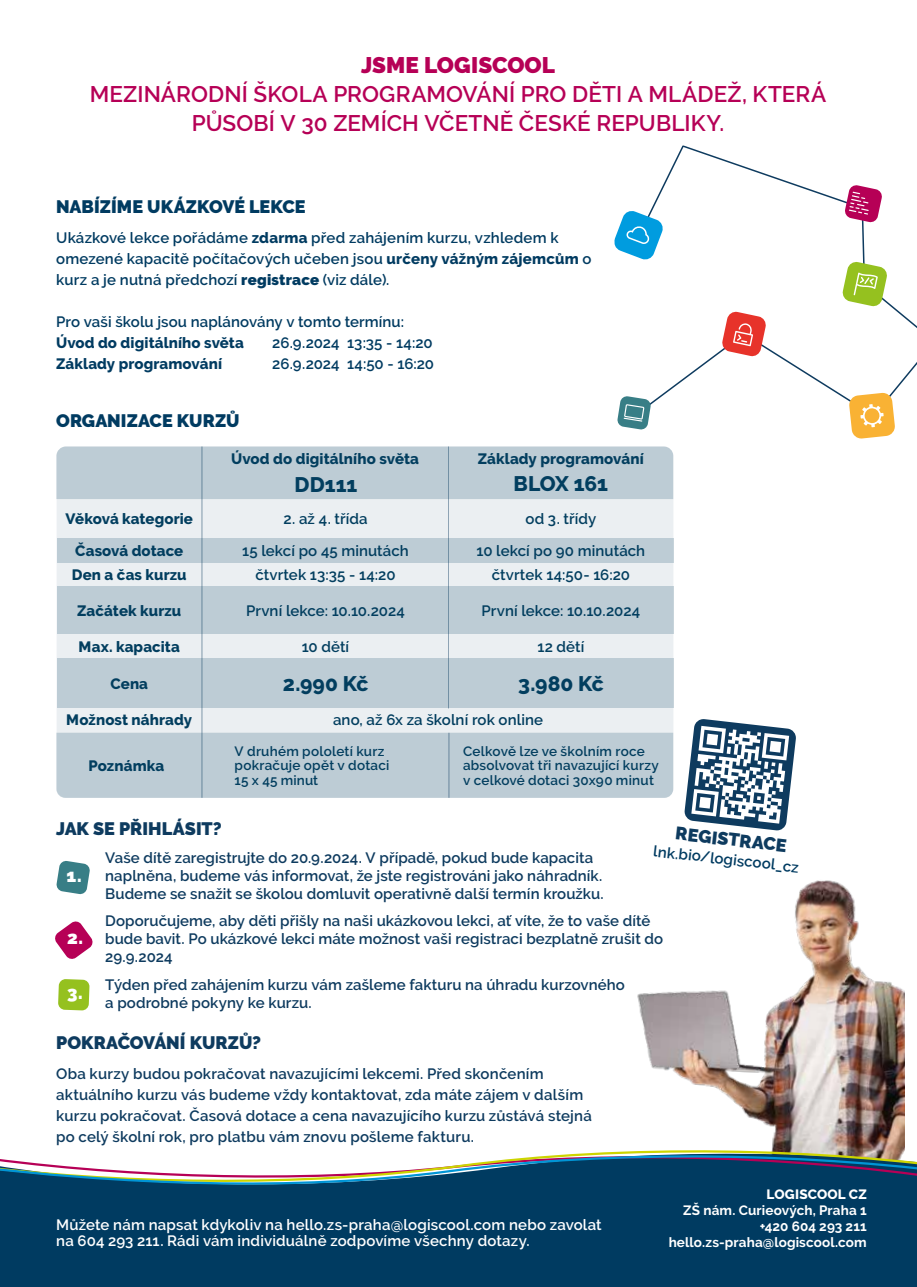
<style>
.page{position:relative;width:917px;height:1287px;background:#fff}
.page>*{position:absolute;margin:0;border:0;box-sizing:border-box;transform-origin:0 0}
.t1{font:600 22.5px/28.8px "Raleway";letter-spacing:.005em;color:#b60056;text-align:center}
.t2{font:900 22.5px "Raleway";color:#b60056}
.t3{font:800 21px "Raleway";letter-spacing:-.005em;color:#023e5f}
.t4{font:900 18px "Raleway";color:#0e3b5f}
.t5{font:900 18px "Raleway";letter-spacing:.005em;color:#003b61}
.t6{font:900 18px "Raleway";color:#fff}
.t7{font:600 15px/18px "Raleway";letter-spacing:.005em;color:#0e3b5f}
.t8{font:600 15px/21px "Raleway";letter-spacing:.01em;color:#003b61}
.t9{font:600 15px "Raleway";letter-spacing:.005em;color:#023e5f}
.t10{font:800 15px/31.7px "Raleway";letter-spacing:.005em;color:#023e5f;text-align:center}
.t11{font:600 15px/16.2px "Raleway";letter-spacing:.015em;color:#fff}
.t12{font:800 15px "Raleway";letter-spacing:.005em;color:#003b61}
.t13{font:600 13.5px/14.5px "Raleway";letter-spacing:.02em;color:#023e5f}
.t14{font:700 13.5px/16.2px "Raleway";letter-spacing:.01em;color:#fff;text-align:right}
.t15{font:800 13.5px "Raleway";letter-spacing:.01em;color:#fff}
.s1{font-weight:800}
.s2{font-weight:900}
</style>
<div class="page">
<svg style="left:651px;top:145px;width:266px;height:260px"></svg>
<svg style="left:617px;top:396px;width:34px;height:34px"></svg>
<svg style="left:614px;top:210px;width:50px;height:51px"></svg>
<svg style="left:842px;top:261px;width:46px;height:46px"></svg>
<svg style="left:844px;top:185px;width:38px;height:38px"></svg>
<svg style="left:849px;top:392px;width:46px;height:47px"></svg>
<svg style="left:721px;top:311px;width:45px;height:46px"></svg>
<img style="left:637px;top:880px;width:268px;height:261px">
<svg style="left:56px;top:861px;width:34px;height:33px"></svg>
<svg style="left:55px;top:921px;width:38px;height:38px"></svg>
<svg style="left:58px;top:979px;width:32px;height:31px"></svg>
<div style="left:0;top:1192px;width:917px;height:95px;background:#003b61"></div>
<svg style="left:0;top:1141px;width:917px;height:51px"></svg>
<div style="left:57px;top:446px;width:616px;height:352px;background:#ebeff2;border-radius:9px"></div>
<hr style="left:202px;top:446px;width:1px;height:352px;background:#0e3b5f">
<hr style="left:448px;top:446px;width:1px;height:262px;background:#0e3b5f">
<div style="left:56px;top:446px;width:617px;height:53px;background:#bdccd5"></div>
<div style="left:57px;top:538px;width:616px;height:24px;background:#bdccd5"></div>
<div style="left:57px;top:586px;width:616px;height:48px;background:#bdccd5"></div>
<div style="left:57px;top:658px;width:616px;height:50px;background:#bdccd5"></div>
<svg style="left:685px;top:719px;width:111px;height:111px"></svg>
<div style="left:56px;top:733px;width:617px;height:65px;background:#bdccd5"></div>
<hr style="left:449px;top:733px;width:1px;height:65px;background:#0e3b5f">
<h1 class="t2" style="left:361px;top:52px;width:195px">JSME LOGISCOOL</h1>
<h1 class="t1" style="left:90px;top:80px;width:738px">MEZINÁRODNÍ ŠKOLA PROGRAMOVÁNÍ PRO DĚTI A MLÁDEŽ, KTERÁ<br>PŮSOBÍ V 30 ZEMÍCH VČETNĚ ČESKÉ REPUBLIKY.</h1>
<p class="t5" style="left:56px;top:196px;width:251px">NABÍZÍME UKÁZKOVÉ LEKCE</p>
<p class="t8" style="left:56px;top:227px;width:537px">Ukázkové lekce pořádáme <span class="s1">zdarma</span> před zahájením kurzu, vzhledem k omezené kapacitě počítačových učeben jsou <span class="s1">určeny vážným zájemcům</span> o kurz a je nutná předchozí <span class="s2">registrace</span> (viz dále).</p>
<p class="t8" style="left:56px;top:311px;width:349px">Pro vaši školu jsou naplánovány v tomto termínu:</p>
<p class="t12" style="left:56px;top:334px;width:189px">Úvod do digitálního světa</p>
<p class="t8" style="left:272px;top:332px;width:162px">26.9.2024 13:35 - 14:20</p>
<p class="t12" style="left:56px;top:355px;width:168px">Základy programování</p>
<p class="t8" style="left:272px;top:353px;width:163px">26.9.2024 14:50 - 16:20</p>
<p class="t5" style="left:56px;top:410px;width:185px">ORGANIZACE KURZŮ</p>
<p class="t10" style="left:231px;top:443px;width:189px">Úvod do digitálního světa</p>
<h2 class="t3" style="left:295px;top:472px;width:64px">DD111</h2>
<p class="t10" style="left:478px;top:443px;width:168px">Základy programování</p>
<h2 class="t3" style="left:514px;top:472px;width:96px">BLOX 161</h2>
<p class="t10" style="left:66px;top:503px;width:129px">Věková kategorie<br>Časová dotace</p>
<p class="t9" style="left:283px;top:510px;width:86px">2. až 4. třída</p>
<p class="t9" style="left:242px;top:542px;width:168px">15 lekcí po 45 minutách</p>
<p class="t9" style="left:526px;top:510px;width:72px">od 3. třídy</p>
<p class="t9" style="left:476px;top:542px;width:170px">10 lekcí po 90 minutách</p>
<p class="t10" style="left:72px;top:559px;width:116px">Den a čas kurzu</p>
<p class="t9" style="left:255px;top:566px;width:142px">čtvrtek 13:35 - 14:20</p>
<p class="t9" style="left:492px;top:566px;width:140px">čtvrtek 14:50- 16:20</p>
<p class="t10" style="left:77px;top:595px;width:106px">Začátek kurzu</p>
<p class="t9" style="left:246px;top:602px;width:160px">První lekce: 10.10.2024</p>
<p class="t9" style="left:482px;top:602px;width:160px">První lekce: 10.10.2024</p>
<p class="t10" style="left:79px;top:631px;width:103px">Max. kapacita</p>
<p class="t10" style="left:110px;top:668px;width:39px">Cena</p>
<p class="t9" style="left:302px;top:638px;width:49px">10 dětí</p>
<h2 class="t3" style="left:283px;top:672px;width:87px">2.990 Kč</h2>
<p class="t9" style="left:537px;top:638px;width:48px">12 dětí</p>
<h2 class="t3" style="left:518px;top:672px;width:87px">3.980 Kč</h2>
<p class="t10" style="left:66px;top:704px;width:127px">Možnost náhrady</p>
<p class="t9" style="left:333px;top:711px;width:212px">ano, až 6x za školní rok online</p>
<p class="t10" style="left:89px;top:750px;width:77px">Poznámka</p>
<p class="t13" style="left:235px;top:744px;width:156px">V druhém pololetí kurz pokračuje opět v dotaci<br>15 x 45 minut</p>
<p class="t13" style="left:463px;top:744px;width:197px">Celkově lze ve školním roce absolvovat tři navazující kurzy v celkové dotaci 30x90 minut</p>
<p class="t4" style="left:56px;top:818px;width:167px">JAK SE PŘIHLÁSIT?</p>
<p class="t6" style="left:67px;top:865px;width:16px">1.</p>
<p class="t4" style="left:677px;top:823px;width:113px;rotate:6deg">REGISTRACE</p>
<p class="t8" style="left:654px;top:841px;width:148px;rotate:6deg">lnk.bio/logiscool_cz</p>
<p class="t7" style="left:105px;top:849px;width:500px">Vaše dítě zaregistrujte do 20.9.2024. V případě, pokud bude kapacita naplněna, budeme vás informovat, že jste registrováni jako náhradník.<br>Budeme se snažit se školou domluvit operativně další termín kroužku.</p>
<p class="t7" style="left:105px;top:912px;width:559px">Doporučujeme, aby děti přišly na naši ukázkovou lekci, ať víte, že to vaše dítě bude bavit. Po ukázkové lekci máte možnost vaši registraci bezplatně zrušit do<br>29.9.2024</p>
<p class="t7" style="left:105px;top:975px;width:521px">Týden před zahájením kurzu vám zašleme fakturu na úhradu kurzovného a podrobné pokyny ke kurzu.</p>
<p class="t6" style="left:67px;top:927px;width:17px">2.</p>
<p class="t6" style="left:67px;top:982px;width:17px">3.</p>
<p class="t4" style="left:56px;top:1032px;width:206px">POKRAČOVÁNÍ KURZŮ?</p>
<p class="t7" style="left:56px;top:1064px;width:537px;line-height:21px">Oba kurzy budou pokračovat navazujícími lekcemi. Před skončením aktuálního kurzu vás budeme vždy kontaktovat, zda máte zájem v dalším kurzu pokračovat. Časová dotace a cena navazujícího kurzu zůstává stejná po celý školní rok, pro platbu vám znovu pošleme fakturu.</p>
<p class="t11" style="left:56px;top:1217px;width:547px">Můžete nám napsat kdykoliv na hello.zs-praha@logiscool.com nebo zavolat na 604 293 211. Rádi vám individuálně zodpovíme všechny dotazy.</p>
<p class="t15" style="left:767px;top:1186px;width:102px">LOGISCOOL CZ</p>
<p class="t14" style="left:669px;top:1202px;width:200px">ZŠ nám. Curieových, Praha 1 +420 604 293 211 hello.zs-praha@logiscool.com</p>
</div>
